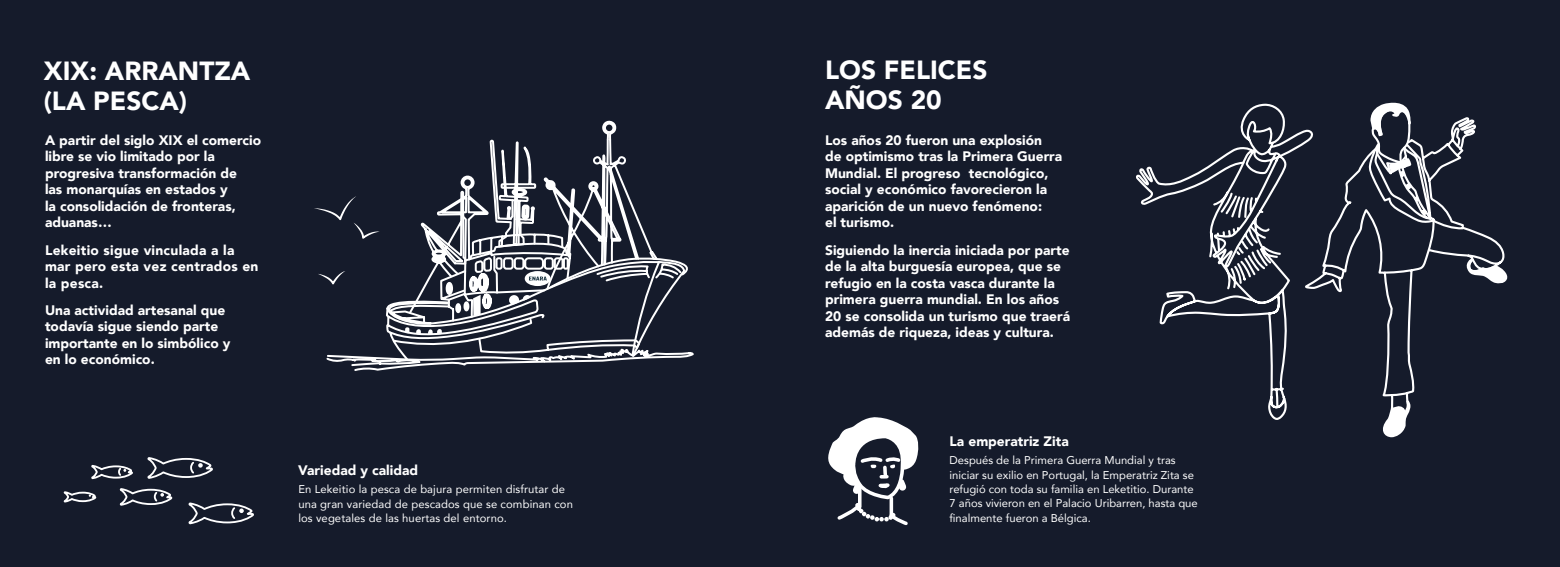
<style>
.page{position:relative;width:1560px;height:567px;background:#fff}
.page>*{position:absolute;margin:0;border:0;box-sizing:border-box;transform-origin:0 0}
.t1{font:900 26.25px/30px "Avenir";color:#fff}
.t2{font:900 13.75px/16.5px "Avenir";color:#fff}
.t3{font:900 13.75px/16.5px "Avenir";letter-spacing:.02em;color:#fff}
.t4{font:11.25px/14.4px "Avenir";color:#fff}
</style>
<div class="page">
<div style="left:0;top:0;width:1559px;height:567px;background:#151b2b"></div>
<svg style="left:828px;top:417px;width:91px;height:108px"></svg>
<svg style="left:1136px;top:103px;width:177px;height:317px"></svg>
<svg style="left:1301px;top:145px;width:114px;height:268px"></svg>
<svg style="left:1367px;top:102px;width:141px;height:183px"></svg>
<svg style="left:1379px;top:397px;width:32px;height:41px"></svg>
<svg style="left:147px;top:457px;width:66px;height:22px"></svg>
<svg style="left:188px;top:502px;width:66px;height:23px"></svg>
<svg style="left:119px;top:488px;width:54px;height:18px"></svg>
<svg style="left:91px;top:464px;width:42px;height:16px"></svg>
<svg style="left:63px;top:491px;width:34px;height:12px"></svg>
<svg style="left:318px;top:273px;width:7px;height:5px"></svg>
<svg style="left:314px;top:208px;width:11px;height:3px"></svg>
<svg style="left:325px;top:120px;width:369px;height:251px"></svg>
<h1 class="t1" style="left:44px;top:55px;width:208px">XIX: ARRANTZA (LA PESCA)</h1>
<p class="t2" style="left:45px;top:132px;width:217px">A partir del siglo XIX el comercio libre se vio limitado por la progresiva transformación de<br>las monarquías en estados y<br>la consolidación de fronteras, aduanas…</p>
<p class="t3" style="left:45px;top:241px;width:215px">Lekeitio sigue vinculada a la mar pero esta vez centrados en la pesca.</p>
<p class="t2" style="left:45px;top:301px;width:187px">Una actividad artesanal que todavía sigue siendo parte importante en lo simbólico y en lo económico.</p>
<p class="t2" style="left:298px;top:462px;width:121px">Variedad y calidad</p>
<p class="t4" style="left:298px;top:482px;width:276px">En Lekeitio la pesca de bajura permiten disfrutar de una gran variedad de pescados que se combinan con los vegetales de las huertas del entorno.</p>
<h1 class="t1" style="left:825px;top:54px;width:164px">LOS FELICES<br>AÑOS 20</h1>
<p class="t2" style="left:825px;top:132px;width:239px">Los años 20 fueron una explosión<br>de optimismo tras la Primera Guerra<br>Mundial. El progreso tecnológico, social y económico favorecieron la aparición de un nuevo fenómeno:<br>el turismo.</p>
<p class="t2" style="left:825px;top:241px;width:246px">Siguiendo la inercia iniciada por parte de la alta burguesía europea, que se refugio en la costa vasca durante la primera guerra mundial. En los años 20 se consolida un turismo que traerá además de riqueza, ideas y cultura.</p>
<p class="t2" style="left:949px;top:433px;width:121px">La emperatriz Zita</p>
<p class="t4" style="left:949px;top:453px;width:250px">Después de la Primera Guerra Mundial y tras iniciar su exilio en Portugal, la Emperatriz Zita se refugió con toda su familia en Leketitio. Durante 7 años vivieron en el Palacio Uribarren, hasta que finalmente fueron a Bélgica.</p>
</div>
